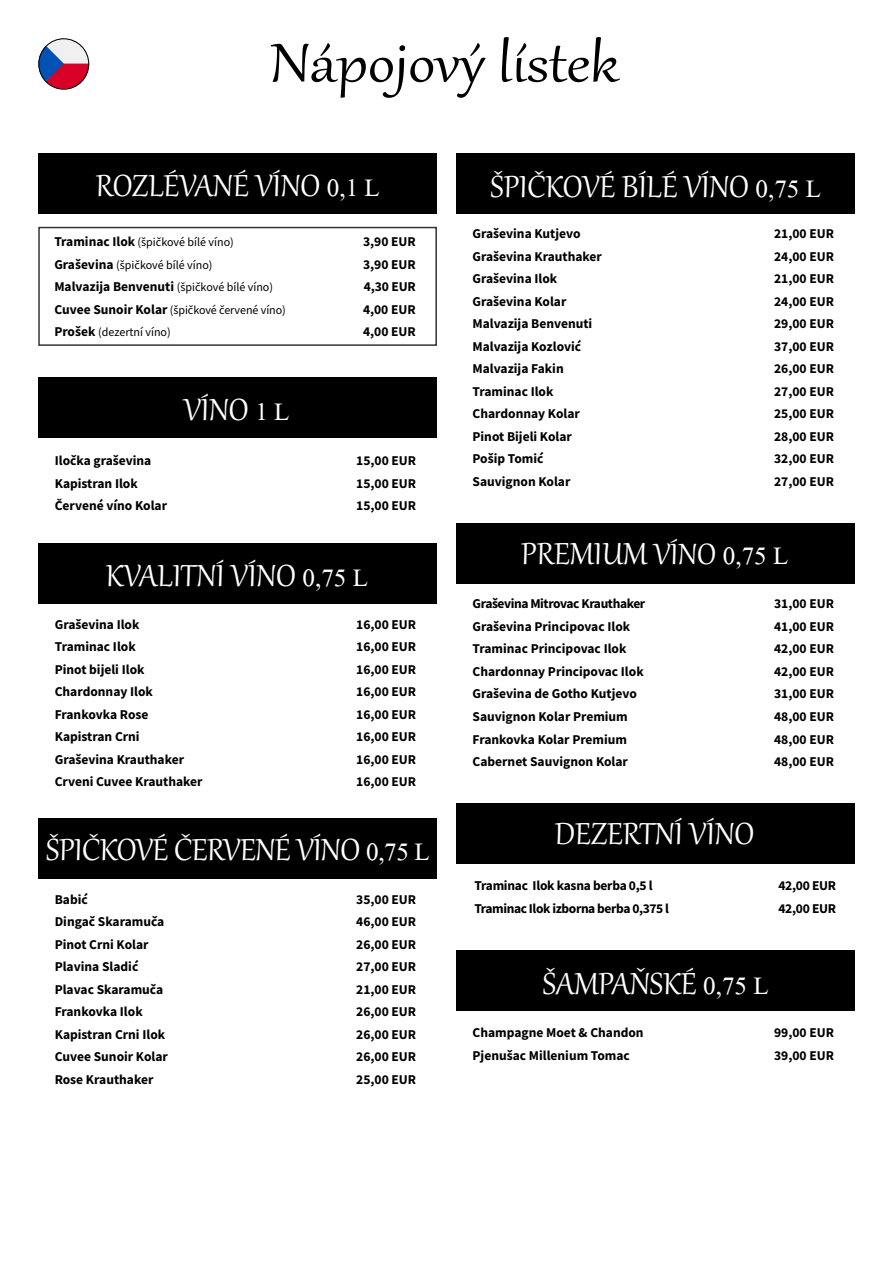
<style>
.page{position:relative;width:893px;height:1263px;background:#fff}
.page>*{position:absolute;margin:0;border:0;box-sizing:border-box;transform-origin:0 0}
.t1{font:66.75px "Gabriola";color:#000;scale:1.13 1}
.t2{font:37.5px "Gabriola";color:#fff}
.t3{font:700 13.5px "Source Sans Pro";color:#000}
.t4{font:700 13.5px "Source Sans Pro";letter-spacing:-.03em;color:#000}
.t5{font:700 13.5px "Source Sans Pro";letter-spacing:-.02em;color:#000}
.t6{font:12px "Source Sans Pro";color:#000}
.s1{font-family:"Microsoft Himalaya"}
.s2{font-weight:700;font-size:13.5px}
.s3{font-weight:400;font-size:12px}
.s4{font-size:36px}
</style>
<div class="page">
<div style="left:38px;top:377px;width:399px;height:61px;background:#000"></div>
<div style="left:456px;top:153px;width:399px;height:61px;background:#000"></div>
<div style="left:456px;top:523px;width:399px;height:61px;background:#000"></div>
<div style="left:38px;top:818px;width:399px;height:61px;background:#000"></div>
<div style="left:456px;top:949px;width:399px;height:61px;background:#000"></div>
<div style="left:456px;top:803px;width:399px;height:61px;background:#000"></div>
<div style="left:38px;top:153px;width:399px;height:61px;background:#000"></div>
<div style="left:38px;top:543px;width:399px;height:61px;background:#000"></div>
<svg style="left:38px;top:38px;width:51px;height:51px"></svg>
<svg style="left:38px;top:46px;width:51px;height:43px"></svg>
<div style="left:38px;top:38px;width:51px;height:52px;border:1px solid #000;border-radius:50%"></div>
<h1 class="t1" style="left:270px;top:19px;width:310px">Nápojový lístek</h1>
<h2 class="t2" style="left:96px;top:161px;width:286px">ROZLÉVANÉ VÍNO <span class="s1">0,1 L</span></h2>
<p class="t6" style="left:54px;top:234px;width:181px"><span class="s2">Traminac Ilok</span> (špičkové bílé víno)</p>
<p class="t3" style="left:363px;top:233px;width:54px">3,90 EUR</p>
<p class="t6" style="left:54px;top:257px;width:160px"><span class="s2">Graševina</span> (špičkové bílé víno)</p>
<p class="t3" style="left:363px;top:255px;width:54px">3,90 EUR</p>
<p class="t3" style="left:54px;top:278px;width:220px">Malvazija Benvenuti <span class="s3">(špičkové bílé víno)</span></p>
<p class="t3" style="left:364px;top:278px;width:53px">4,30 EUR</p>
<p class="t6" style="left:54px;top:302px;width:233px"><span class="s2">Cuvee Sunoir Kolar</span> (špičkové červené víno)</p>
<p class="t3" style="left:363px;top:300px;width:54px">4,00 EUR</p>
<p class="t6" style="left:54px;top:324px;width:118px"><span class="s2">Prošek</span> (dezertní víno)</p>
<p class="t3" style="left:363px;top:323px;width:54px">4,00 EUR</p>
<h2 class="t2" style="left:184px;top:385px;width:107px">VÍNO <span class="s1">1 L</span></h2>
<p class="t3" style="left:55px;top:451px;width:98px">Iločka graševina</p>
<p class="t3" style="left:356px;top:451px;width:61px">15,00 EUR</p>
<p class="t3" style="left:55px;top:474px;width:85px">Kapistran Ilok</p>
<p class="t3" style="left:356px;top:474px;width:61px">15,00 EUR</p>
<p class="t3" style="left:55px;top:496px;width:114px">Červené víno Kolar</p>
<p class="t3" style="left:356px;top:496px;width:61px">15,00 EUR</p>
<h2 class="t2" style="left:106px;top:551px;width:264px">KVALITNÍ VÍNO <span class="s1">0,75 L</span></h2>
<p class="t3" style="left:55px;top:615px;width:86px">Graševina Ilok</p>
<p class="t3" style="left:356px;top:615px;width:61px">16,00 EUR</p>
<p class="t3" style="left:55px;top:638px;width:82px">Traminac Ilok</p>
<p class="t3" style="left:356px;top:638px;width:61px">16,00 EUR</p>
<p class="t3" style="left:55px;top:660px;width:91px">Pinot bijeli Ilok</p>
<p class="t3" style="left:356px;top:660px;width:61px">16,00 EUR</p>
<p class="t3" style="left:55px;top:683px;width:100px">Chardonnay Ilok</p>
<p class="t3" style="left:356px;top:683px;width:61px">16,00 EUR</p>
<p class="t3" style="left:55px;top:705px;width:95px">Frankovka Rose</p>
<p class="t3" style="left:356px;top:705px;width:61px">16,00 EUR</p>
<p class="t3" style="left:55px;top:728px;width:86px">Kapistran Crni</p>
<p class="t3" style="left:356px;top:728px;width:61px">16,00 EUR</p>
<p class="t3" style="left:55px;top:750px;width:131px">Graševina Krauthaker</p>
<p class="t3" style="left:356px;top:750px;width:61px">16,00 EUR</p>
<p class="t3" style="left:55px;top:773px;width:149px">Crveni Cuvee Krauthaker</p>
<p class="t3" style="left:356px;top:773px;width:61px">16,00 EUR</p>
<h2 class="t2" style="left:46px;top:825px;width:385px">ŠPIČKOVÉ ČERVENÉ VÍNO <span class="s1">0,75 L</span></h2>
<p class="t3" style="left:55px;top:890px;width:35px">Babić</p>
<p class="t3" style="left:356px;top:890px;width:61px">35,00 EUR</p>
<p class="t3" style="left:55px;top:913px;width:111px">Dingač Skaramuča</p>
<p class="t3" style="left:356px;top:913px;width:61px">46,00 EUR</p>
<p class="t3" style="left:55px;top:935px;width:95px">Pinot Crni Kolar</p>
<p class="t3" style="left:356px;top:935px;width:61px">26,00 EUR</p>
<p class="t3" style="left:55px;top:958px;width:85px">Plavina Sladić</p>
<p class="t3" style="left:356px;top:958px;width:61px">27,00 EUR</p>
<p class="t3" style="left:55px;top:980px;width:110px">Plavac Skaramuča</p>
<p class="t3" style="left:356px;top:980px;width:61px">21,00 EUR</p>
<p class="t3" style="left:55px;top:1003px;width:89px">Frankovka Ilok</p>
<p class="t3" style="left:356px;top:1003px;width:61px">26,00 EUR</p>
<p class="t3" style="left:55px;top:1025px;width:112px">Kapistran Crni Ilok</p>
<p class="t3" style="left:356px;top:1025px;width:61px">26,00 EUR</p>
<p class="t3" style="left:55px;top:1048px;width:115px">Cuvee Sunoir Kolar</p>
<p class="t3" style="left:356px;top:1048px;width:61px">26,00 EUR</p>
<p class="t3" style="left:55px;top:1070px;width:100px">Rose Krauthaker</p>
<p class="t3" style="left:356px;top:1070px;width:61px">25,00 EUR</p>
<h2 class="t2" style="left:490px;top:162px;width:332px">ŠPIČKOVÉ BÍLÉ VÍNO <span class="s1">0,75 L</span></h2>
<p class="t3" style="left:472px;top:225px;width:110px">Graševina Kutjevo</p>
<p class="t3" style="left:774px;top:225px;width:61px">21,00 EUR</p>
<p class="t3" style="left:472px;top:247px;width:131px">Graševina Krauthaker</p>
<p class="t3" style="left:774px;top:247px;width:61px">24,00 EUR</p>
<p class="t3" style="left:472px;top:270px;width:86px">Graševina Ilok</p>
<p class="t3" style="left:774px;top:270px;width:61px">21,00 EUR</p>
<p class="t3" style="left:472px;top:292px;width:95px">Graševina Kolar</p>
<p class="t3" style="left:774px;top:292px;width:61px">24,00 EUR</p>
<p class="t3" style="left:472px;top:315px;width:121px">Malvazija Benvenuti</p>
<p class="t3" style="left:774px;top:315px;width:61px">29,00 EUR</p>
<p class="t3" style="left:472px;top:337px;width:110px">Malvazija Kozlović</p>
<p class="t3" style="left:774px;top:337px;width:61px">37,00 EUR</p>
<p class="t3" style="left:472px;top:360px;width:93px">Malvazija Fakin</p>
<p class="t3" style="left:774px;top:360px;width:61px">26,00 EUR</p>
<p class="t3" style="left:472px;top:382px;width:82px">Traminac Ilok</p>
<p class="t3" style="left:774px;top:382px;width:61px">27,00 EUR</p>
<p class="t3" style="left:472px;top:405px;width:109px">Chardonnay Kolar</p>
<p class="t3" style="left:774px;top:405px;width:61px">25,00 EUR</p>
<p class="t3" style="left:472px;top:427px;width:101px">Pinot Bijeli Kolar</p>
<p class="t3" style="left:774px;top:427px;width:61px">28,00 EUR</p>
<p class="t3" style="left:472px;top:450px;width:72px">Pošip Tomić</p>
<p class="t3" style="left:774px;top:450px;width:61px">32,00 EUR</p>
<p class="t3" style="left:472px;top:472px;width:99px">Sauvignon Kolar</p>
<p class="t3" style="left:774px;top:472px;width:61px">27,00 EUR</p>
<h2 class="t2" style="left:521px;top:529px;width:269px">PREMIUM <span class="s4">VÍNO</span> <span class="s1">0,75 L</span></h2>
<p class="t4" style="left:472px;top:595px;width:174px">Graševina Mitrovac Krauthaker</p>
<p class="t3" style="left:774px;top:595px;width:61px">31,00 EUR</p>
<p class="t3" style="left:472px;top:617px;width:159px">Graševina Principovac Ilok</p>
<p class="t3" style="left:774px;top:617px;width:61px">41,00 EUR</p>
<p class="t3" style="left:472px;top:640px;width:155px">Traminac Principovac Ilok</p>
<p class="t3" style="left:774px;top:640px;width:61px">42,00 EUR</p>
<p class="t3" style="left:472px;top:662px;width:173px">Chardonnay Principovac Ilok</p>
<p class="t3" style="left:774px;top:662px;width:61px">42,00 EUR</p>
<p class="t3" style="left:472px;top:685px;width:166px">Graševina de Gotho Kutjevo</p>
<p class="t3" style="left:774px;top:685px;width:61px">31,00 EUR</p>
<p class="t3" style="left:472px;top:707px;width:157px">Sauvignon Kolar Premium</p>
<p class="t3" style="left:774px;top:707px;width:61px">48,00 EUR</p>
<p class="t3" style="left:472px;top:730px;width:156px">Frankovka Kolar Premium</p>
<p class="t3" style="left:774px;top:730px;width:61px">48,00 EUR</p>
<p class="t3" style="left:472px;top:752px;width:157px">Cabernet Sauvignon Kolar</p>
<p class="t3" style="left:774px;top:752px;width:61px">48,00 EUR</p>
<h2 class="t2" style="left:555px;top:809px;width:201px">DEZERTNÍ VÍNO</h2>
<p class="t5" style="left:474px;top:877px;width:180px">Traminac Ilok kasna berba 0,5 l</p>
<p class="t3" style="left:778px;top:877px;width:59px">42,00 EUR</p>
<p class="t4" style="left:474px;top:899px;width:196px">Traminac Ilok izborna berba 0,375 l</p>
<p class="t3" style="left:778px;top:899px;width:59px">42,00 EUR</p>
<h2 class="t2" style="left:543px;top:959px;width:227px">ŠAMPAŇSKÉ <span class="s1">0,75 L</span></h2>
<p class="t3" style="left:472px;top:1023px;width:173px">Champagne Moet &amp; Chandon</p>
<p class="t3" style="left:774px;top:1023px;width:61px">99,00 EUR</p>
<p class="t3" style="left:472px;top:1046px;width:159px">Pjenušac Millenium Tomac</p>
<p class="t3" style="left:774px;top:1046px;width:61px">39,00 EUR</p>
</div>
